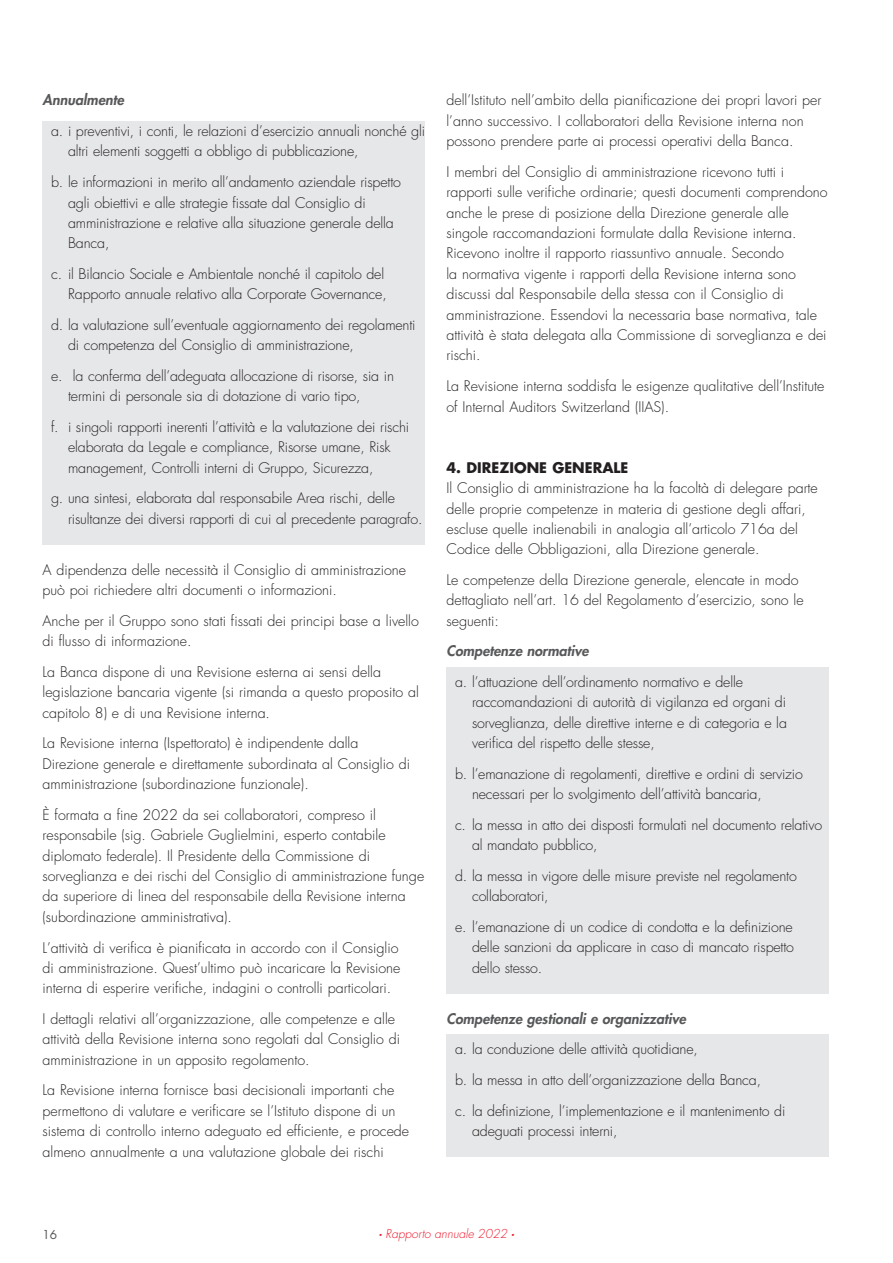
<style>
.page{position:relative;width:893px;height:1263px;background:#fff}
.page>*{position:absolute;margin:0;border:0;box-sizing:border-box;transform-origin:0 0}
.t1{font:300 14.25px/20.4px "Futura Std";color:#231f20}
.t2{font:italic 800 14.25px "Futura Std";color:#57585a}
.t3{font:700 14.25px "Futura Std";color:#231f20}
.t4{font:italic 300 12px "Futura Std";color:#ee1b2d}
.t5{font:12px "Futura Std";color:#57585a}
.s1{font-weight:800}
</style>
<div class="page">
<div style="left:446px;top:1034px;width:383px;height:123px;background:#e6e7e9"></div>
<div style="left:43px;top:121px;width:382px;height:423px;background:#e6e7e9"></div>
<div style="left:446px;top:667px;width:383px;height:326px;background:#e6e7e9"></div>
<p class="t2" style="left:43px;top:91px;width:83px">Annualmente</p>
<p class="t1" style="left:68px;top:121px;width:359px;text-indent:-17px">a. i preventivi, i conti, le relazioni d’esercizio annuali nonché gli altri elementi soggetti a obbligo di pubblicazione,</p>
<p class="t1" style="left:68px;top:172px;width:334px;text-indent:-17px">b. le informazioni in merito all’andamento aziendale rispetto agli obiettivi e alle strategie fissate dal Consiglio di amministrazione e relative alla situazione generale della Banca,</p>
<p class="t1" style="left:51px;top:264px;width:337px;text-align:right">c. il Bilancio Sociale e Ambientale nonché il capitolo del<br>Rapporto annuale relativo alla Corporate Governance,</p>
<p class="t1" style="left:68px;top:315px;width:349px;text-indent:-17px">d. la valutazione sull’eventuale aggiornamento dei regolamenti di competenza del Consiglio di amministrazione,</p>
<p class="t1" style="left:68px;top:366px;width:327px;text-indent:-17px">e. la conferma dell’adeguata allocazione di risorse, sia in termini di personale sia di dotazione di vario tipo,</p>
<p class="t1" style="left:68px;top:417px;width:343px;text-indent:-17px">f. i singoli rapporti inerenti l’attività e la valutazione dei rischi elaborata da Legale e compliance, Risorse umane, Risk management, Controlli interni di Gruppo, Sicurezza,</p>
<p class="t1" style="left:68px;top:488px;width:356px;text-indent:-17px">g. una sintesi, elaborata dal responsabile Area rischi, delle risultanze dei diversi rapporti di cui al precedente paragrafo.</p>
<p class="t1" style="left:43px;top:560px;width:365px">A dipendenza delle necessità il Consiglio di amministrazione può poi richiedere altri documenti o informazioni.</p>
<p class="t1" style="left:43px;top:611px;width:378px">Anche per il Gruppo sono stati fissati dei principi base a livello di flusso di informazione.</p>
<p class="t1" style="left:43px;top:662px;width:378px">La Banca dispone di una Revisione esterna ai sensi della legislazione bancaria vigente (si rimanda a questo proposito al capitolo 8) e di una Revisione interna.</p>
<p class="t1" style="left:43px;top:733px;width:369px">La Revisione interna (Ispettorato) è indipendente dalla<br>Direzione generale e direttamente subordinata al Consiglio di amministrazione (subordinazione funzionale).</p>
<p class="t1" style="left:43px;top:805px;width:383px">È formata a fine 2022 da sei collaboratori, compreso il responsabile (sig. Gabriele Guglielmini, esperto contabile diplomato federale). Il Presidente della Commissione di sorveglianza e dei rischi del Consiglio di amministrazione funge da superiore di linea del responsabile della Revisione interna (subordinazione amministrativa).</p>
<p class="t1" style="left:43px;top:937px;width:360px">L’attività di verifica è pianificata in accordo con il Consiglio di amministrazione. Quest’ultimo può incaricare la Revisione interna di esperire verifiche, indagini o controlli particolari.</p>
<p class="t1" style="left:43px;top:1009px;width:359px">I dettagli relativi all’organizzazione, alle competenze e alle attività della Revisione interna sono regolati dal Consiglio di amministrazione in un apposito regolamento.</p>
<p class="t1" style="left:43px;top:1080px;width:368px">La Revisione interna fornisce basi decisionali importanti che permettono di valutare e verificare se l’Istituto dispone di un sistema di controllo interno adeguato ed efficiente, e procede almeno annualmente a una valutazione globale dei rischi</p>
<p class="t1" style="left:446px;top:90px;width:376px">dell’Istituto nell’ambito della pianificazione dei propri lavori per l’anno successivo. I collaboratori della Revisione interna non possono prendere parte ai processi operativi della Banca.</p>
<p class="t1" style="left:446px;top:162px;width:383px">I membri del Consiglio di amministrazione ricevono tutti i rapporti sulle verifiche ordinarie; questi documenti comprendono anche le prese di posizione della Direzione generale alle singole raccomandazioni formulate dalla Revisione interna.<br>Ricevono inoltre il rapporto riassuntivo annuale. Secondo<br>la normativa vigente i rapporti della Revisione interna sono discussi dal Responsabile della stessa con il Consiglio di amministrazione. Essendovi la necessaria base normativa, tale attività è stata delegata alla Commissione di sorveglianza e dei rischi.</p>
<p class="t1" style="left:446px;top:376px;width:380px">La Revisione interna soddisfa le esigenze qualitative dell’Institute of Internal Auditors Switzerland (IIAS).</p>
<p class="t3" style="left:446px;top:458px;width:183px">4. DIREZIONE GENERALE</p>
<p class="t1" style="left:446px;top:478px;width:373px">Il Consiglio di amministrazione ha la facoltà di delegare parte delle proprie competenze in materia di gestione degli affari, escluse quelle inalienabili in analogia all’articolo 716a del Codice delle Obbligazioni, alla Direzione generale.</p>
<p class="t1" style="left:446px;top:570px;width:359px">Le competenze della Direzione generale, elencate in modo dettagliato nell’art. 16 del Regolamento d’esercizio, sono le seguenti:</p>
<p class="t2" style="left:446px;top:642px;width:144px">Competenze normative</p>
<p class="t1" style="left:472px;top:672px;width:316px;text-indent:-17px">a. l’attuazione dell’ordinamento normativo e delle raccomandazioni di autorità di vigilanza ed organi di sorveglianza, delle direttive interne e di categoria e la verifica del rispetto delle stesse,</p>
<p class="t1" style="left:472px;top:764px;width:332px;text-indent:-17px">b. l’emanazione di regolamenti, direttive e ordini di servizio necessari per lo svolgimento dell’attività bancaria,</p>
<p class="t1" style="left:472px;top:815px;width:352px;text-indent:-17px">c. la messa in atto dei disposti formulati nel documento relativo al mandato pubblico,</p>
<p class="t1" style="left:472px;top:866px;width:326px;text-indent:-17px">d. la messa in vigore delle misure previste nel regolamento collaboratori,</p>
<p class="t1" style="left:472px;top:917px;width:324px;text-align:justify;text-indent:-17px">e. l’emanazione di un codice di condotta e la definizione delle sanzioni da applicare in caso di mancato rispetto dello stesso.</p>
<p class="t2" style="left:446px;top:1009px;width:241px">Competenze gestionali e organizzative</p>
<p class="t1" style="left:455px;top:1034px;width:332px;line-height:30.6px">a. la conduzione delle attività quotidiane,<br>b. la messa in atto dell’organizzazione della Banca,<br>c. la definizione, l’implementazione e il mantenimento di</p>
<p class="t1" style="left:472px;top:1121px;width:147px">adeguati processi interni,</p>
<p class="t5" style="left:43px;top:1226px;width:16px">16</p>
<p class="t4" style="left:379px;top:1226px;width:137px"><span class="s1">∙</span> Rapporto annuale 2022 <span class="s1">∙</span></p>
</div>
